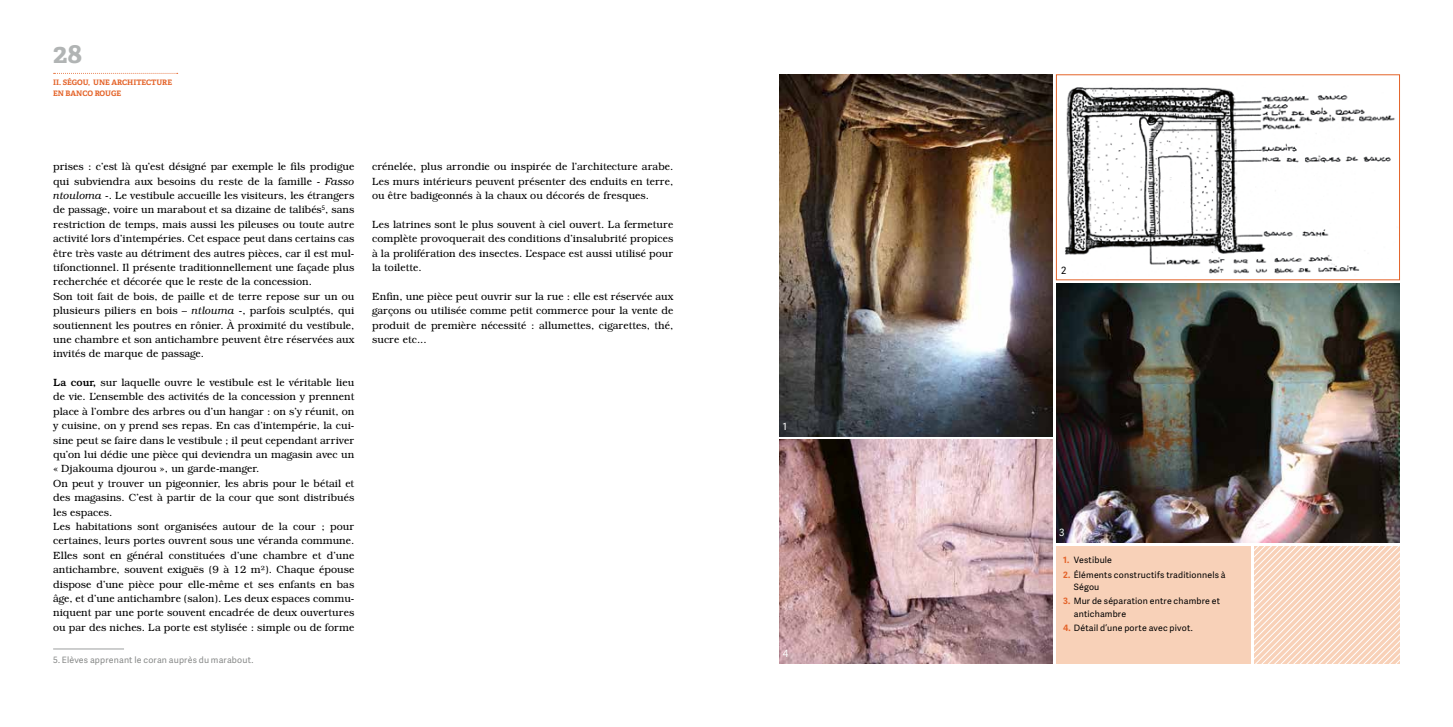
<style>
.page{position:relative;width:1453px;height:727px;background:#fff}
.page>*{position:absolute;margin:0;border:0;box-sizing:border-box;transform-origin:0 0}
.t1{font:700 27.5px "Adelle Basic";color:#b1b4b4}
.t2{font:300 10.62px/14.4px "Bookman IT Cby BT";color:#000;text-align:justify}
.t3{font:10px "Adelle Sans";color:#fff}
.t4{font:10px "Adelle Sans";color:#000}
.t5{font:8.75px/12.5px "Adelle Sans";letter-spacing:.02em;color:#000}
.t6{font:8.75px "Adelle Sans";letter-spacing:.02em;color:#878988}
.t7{font:700 7.5px/11.2px "Adelle Basic";color:#e46329}
.s1{font-style:italic}
.s2{font-weight:500}
.s3{font-weight:700;color:#e46329}
</style>
<div class="page">
<img style="left:780px;top:74px;width:272px;height:362px">
<img style="left:1056px;top:283px;width:344px;height:259px">
<img style="left:1065px;top:87px;width:330px;height:187px">
<div style="left:1056px;top:74px;width:344px;height:206px;border:1px solid #e46329"></div>
<img style="left:780px;top:439px;width:272px;height:224px">
<svg style="left:54px;top:73px;width:124px;height:1px"></svg>
<hr style="left:53px;top:648px;width:71px;height:1px;background:#9d9e9e">
<svg style="left:1254px;top:546px;width:146px;height:117px"></svg>
<div style="left:1056px;top:546px;width:195px;height:117px;background:#f8d1b8"></div>
<h1 class="t1" style="left:53px;top:36px;width:31px">28</h1>
<p class="t7" style="left:53px;top:77px;width:121px">II. SÉGOU, UNE ARCHITECTURE<br>EN BANCO ROUGE</p>
<p class="t2" style="left:53px;top:159px;width:303px;text-align:left">prises : c’est là qu’est désigné par exemple le fils prodigue qui subviendra aux besoins du reste de la famille - <span class="s1">Fasso ntouloma</span> -. Le vestibule accueille les visiteurs, les étrangers de passage, voire un marabout et sa dizaine de talibés<sup>5</sup>, sans restriction de temps, mais aussi les pileuses ou toute autre activité lors d’intempéries. Cet espace peut dans certains cas être très vaste au détriment des autres pièces, car il est mul&shy;tifonctionnel. Il présente traditionnellement une façade plus recherchée et décorée que le reste de la concession.<br>Son toit fait de bois, de paille et de terre repose sur un ou plusieurs piliers en bois – <span class="s1">ntlouma</span> -, parfois sculptés, qui soutiennent les poutres en rônier. À proximité du vestibule, une chambre et son antichambre peuvent être réservées aux invités de marque de passage.</p>
<p class="t2" style="left:53px;top:375px;width:303px;text-align:left"><span class="s2">La cour,</span> sur laquelle ouvre le vestibule est le véritable lieu de vie. L’ensemble des activités de la concession y prennent place à l’ombre des arbres ou d’un hangar : on s’y réunit, on y cuisine, on y prend ses repas. En cas d’intempérie, la cui&shy;sine peut se faire dans le vestibule ; il peut cependant arriver qu’on lui dédie une pièce qui deviendra un magasin avec un « Djakouma djourou », un garde-manger.<br>On peut y trouver un pigeonnier, les abris pour le bétail et des magasins. C’est à partir de la cour que sont distribués les espaces.<br>Les habitations sont organisées autour de la cour ; pour certaines, leurs portes ouvrent sous une véranda commune.<br>Elles sont en général constituées d’une chambre et d’une antichambre, souvent exiguës (9 à 12 m²). Chaque épouse dispose d’une pièce pour elle-même et ses enfants en bas âge, et d’une antichambre (salon). Les deux espaces commu&shy;niquent par une porte souvent encadrée de deux ouvertures ou par des niches. La porte est stylisée : simple ou de forme</p>
<p class="t6" style="left:53px;top:653px;width:202px">5. Elèves apprenant le coran auprès du marabout.</p>
<p class="t2" style="left:372px;top:159px;width:303px">crénelée, plus arrondie ou inspirée de l’architecture arabe.<br>Les murs intérieurs peuvent présenter des enduits en terre, ou être badigeonnés à la chaux ou décorés de fresques.</p>
<p class="t2" style="left:372px;top:217px;width:303px">Les latrines sont le plus souvent à ciel ouvert. La fermeture complète provoquerait des conditions d’insalubrité propices à la prolifération des insectes. L’espace est aussi utilisé pour la toilette.</p>
<p class="t2" style="left:372px;top:289px;width:303px">Enfin, une pièce peut ouvrir sur la rue : elle est réservée aux garçons ou utilisée comme petit commerce pour la vente de produit de première nécessité : allumettes, cigarettes, thé, sucre etc...</p>
<p class="t3" style="left:783px;top:419px;width:6px">1</p>
<p class="t3" style="left:783px;top:645px;width:7px">4</p>
<p class="t4" style="left:1061px;top:263px;width:7px">2</p>
<p class="t3" style="left:1059px;top:525px;width:7px">3</p>
<p class="t5" style="left:1063px;top:553px;width:50px"><span class="s3">1.</span> Vestibule</p>
<p class="t5" style="left:1074px;top:568px;width:153px;text-indent:-11px"><span class="s3">2.</span> Éléments constructifs traditionnels à<br>Ségou</p>
<p class="t5" style="left:1074px;top:594px;width:148px;text-indent:-11px"><span class="s3">3.</span> Mur de séparation entre chambre et antichambre</p>
<p class="t5" style="left:1063px;top:621px;width:131px"><span class="s3">4.</span> Détail d’une porte avec pivot.</p>
</div>
